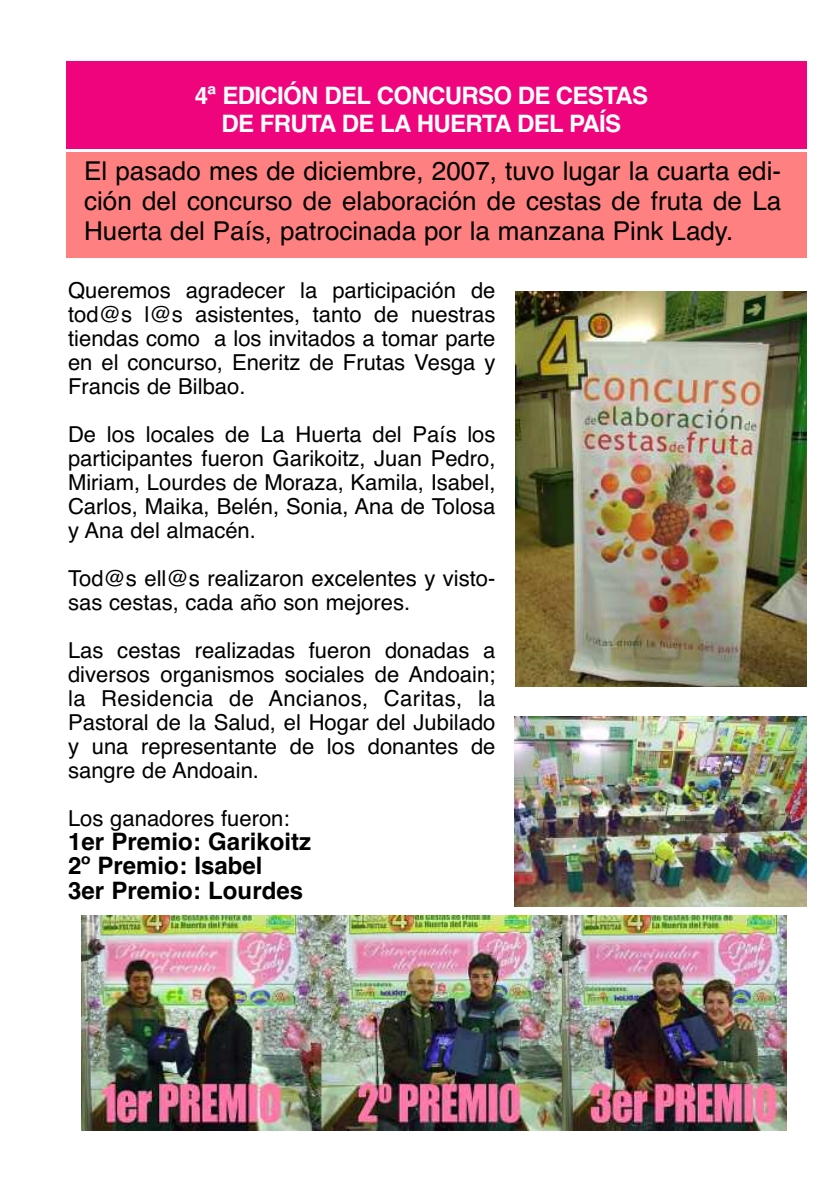
<style>
.page{position:relative;width:840px;height:1191px;background:#fff}
.page>*{position:absolute;margin:0;border:0;box-sizing:border-box;transform-origin:0 0}
.t1{font:26px/30px "Helvetica";color:#000;text-align:justify}
.t2{font:700 24px/28.8px "Helvetica";letter-spacing:-.03em;color:#fff;text-align:center}
.t3{font:700 24px/24px "Helvetica";color:#000}
.t4{font:22px/24px "Helvetica";color:#000;text-align:justify}
</style>
<div class="page">
<div style="left:66px;top:61px;width:740px;height:87px;background:#ef047e"></div>
<img style="left:81px;top:916px;width:705px;height:215px">
<img style="left:515px;top:291px;width:291px;height:395px">
<img style="left:514px;top:716px;width:292px;height:191px">
<div style="left:66px;top:152px;width:740px;height:106px;background:#ff8080"></div>
<p class="t2" style="left:195px;top:81px;width:454px">4ª EDICIÓN DEL CONCURSO DE CESTAS<br>DE FRUTA DE LA HUERTA DEL PAÍS</p>
<p class="t1" style="left:84px;top:156px;width:698px">El pasado mes de diciembre, 2007, tuvo lugar la cuarta edi&shy;ción del concurso de elaboración de cestas de fruta de La Huerta del País, patrocinada por la manzana Pink Lady.</p>
<p class="t4" style="left:68px;top:279px;width:428px">Queremos agradecer la participación de tod@s l@s asistentes, tanto de nuestras tiendas como a los invitados a tomar parte en el concurso, Eneritz de Frutas Vesga y Francis de Bilbao.</p>
<p class="t4" style="left:68px;top:423px;width:429px">De los locales de La Huerta del País los participantes fueron Garikoitz, Juan Pedro, Miriam, Lourdes de Moraza, Kamila, Isabel, Carlos, Maika, Belén, Sonia, Ana de Tolosa y Ana del almacén.</p>
<p class="t4" style="left:68px;top:567px;width:428px">Tod@s ell@s realizaron excelentes y visto&shy;sas cestas, cada año son mejores.</p>
<p class="t4" style="left:68px;top:639px;width:429px">Las cestas realizadas fueron donadas a diversos organismos sociales de Andoain; la Residencia de Ancianos, Caritas, la Pastoral de la Salud, el Hogar del Jubilado y una representante de los donantes de sangre de Andoain.</p>
<p class="t4" style="left:68px;top:807px;width:223px">Los ganadores fueron:</p>
<p class="t3" style="left:68px;top:830px;width:244px">1er Premio: Garikoitz<br>2º Premio: Isabel<br>3er Premio: Lourdes</p>
</div>
